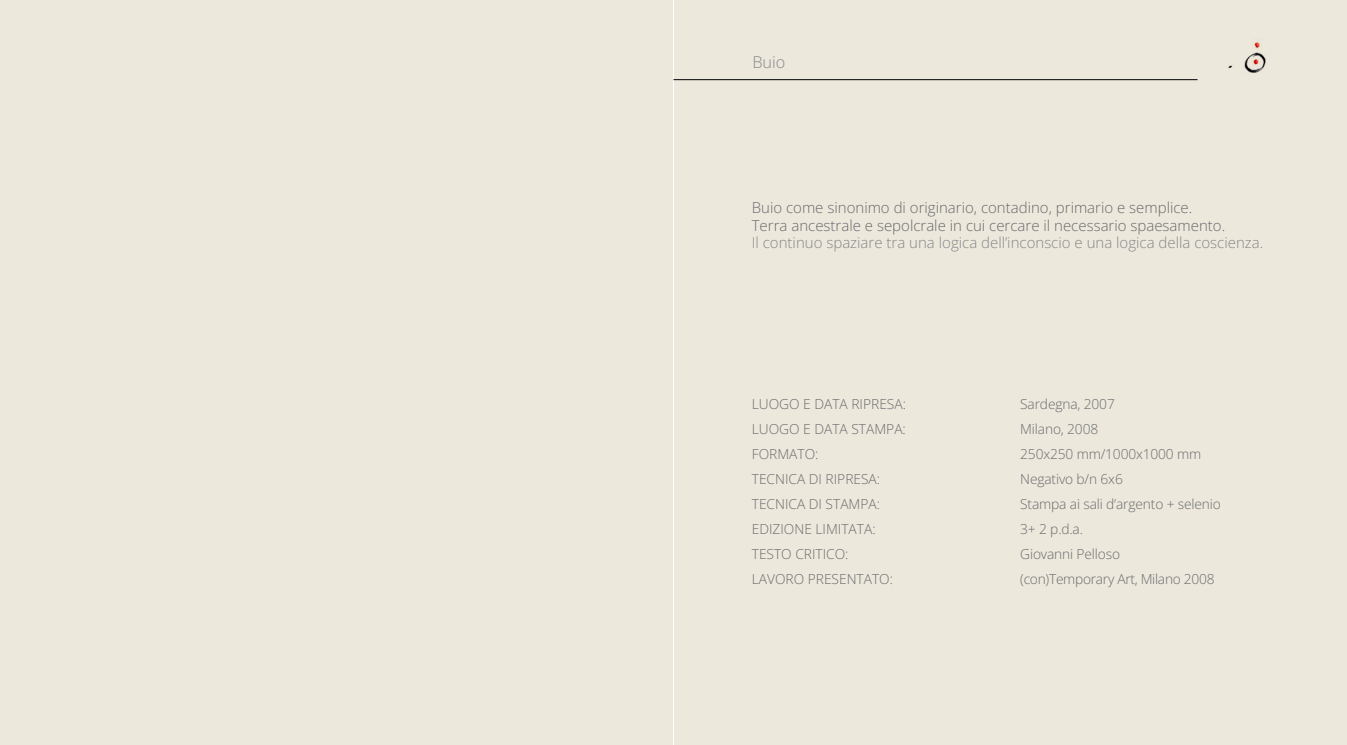
<style>
.page{position:relative;width:1347px;height:745px;background:#fff}
.page>*{position:absolute;margin:0;border:0;box-sizing:border-box;transform-origin:0 0}
.t1{font:300 16.25px "Open Sans";color:#858789}
.t2{font:300 15px/17.5px "Open Sans";color:#696a6d}
.t3{font:300 15px "Open Sans";color:#858789}
.t4{font:300 13.75px/25px "Open Sans";letter-spacing:-.01em;color:#696a6d}
</style>
<div class="page">
<div style="left:0;top:0;width:673px;height:744px;background:#ece8dc"></div>
<div style="left:674px;top:0;width:672px;height:744px;background:#ece8dc"></div>
<hr style="left:673px;top:79px;width:524px;height:1px;background:#000">
<img style="left:1228px;top:42px;width:38px;height:31px">
<p class="t1" style="left:752px;top:51px;width:34px">Buio</p>
<p class="t2" style="left:751px;top:198px;width:475px">Buio come sinonimo di originario, contadino, primario e semplice.<br>Terra ancestrale e sepolcrale in cui cercare il necessario spaesamento.</p>
<p class="t3" style="left:751px;top:232px;width:513px">Il continuo spaziare tra una logica dell’inconscio e una logica della coscienza.</p>
<p class="t4" style="left:751px;top:390px;width:156px">LUOGO E DATA RIPRESA:<br>LUOGO E DATA STAMPA:<br>FORMATO:<br>TECNICA DI RIPRESA:<br>TECNICA DI STAMPA:<br>EDIZIONE LIMITATA:<br>TESTO CRITICO:<br>LAVORO PRESENTATO:</p>
<p class="t4" style="left:1020px;top:390px;width:202px">Sardegna, 2007<br>Milano, 2008<br>250x250 mm/1000x1000 mm<br>Negativo b/n 6x6<br>Stampa ai sali d’argento + selenio<br>3+ 2 p.d.a.<br>Giovanni Pelloso<br>(con)Temporary Art, Milano 2008</p>
</div>
